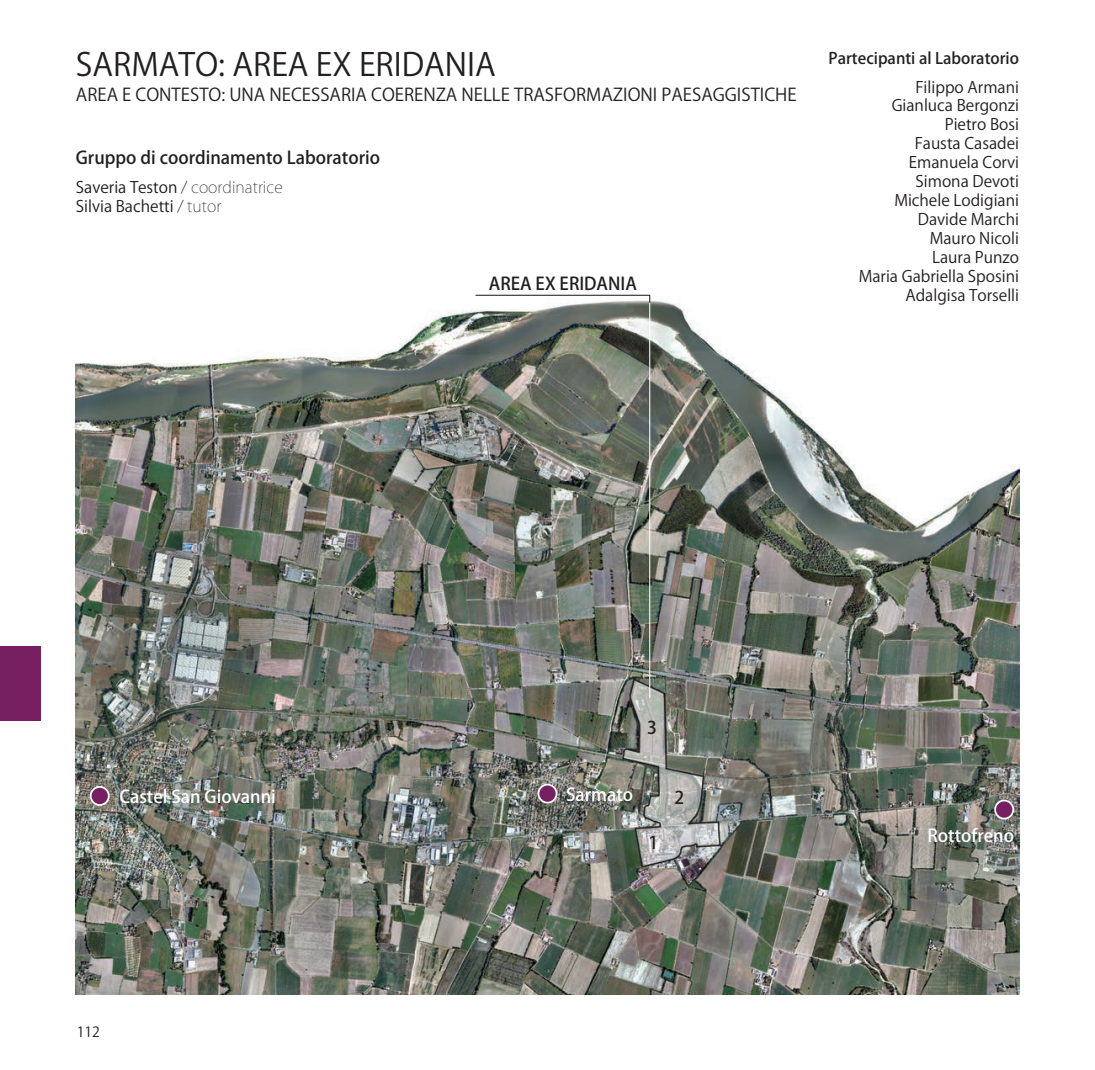
<style>
.page{position:relative;width:1095px;height:1070px;background:#fff}
.page>*{position:absolute;margin:0;border:0;box-sizing:border-box;transform-origin:0 0}
.t1{font:31.5px "Koz Go Pro";color:#231f20}
.t2{font:17.5px "Koz Go Pro";color:#231f20}
.t3{font:500 17.5px "Koz Go Pro";color:#231f20}
.t4{font:500 17.5px "Koz Go Pro";color:#fff}
.t5{font:15.75px/18.9px "Koz Go Pro";color:#231f20;text-align:right}
.t6{font:500 15.75px "Koz Go Pro";color:#231f20}
.t7{font:14px "Koz Go Pro";color:#231f20}
.s1{font-weight:200}
</style>
<div class="page">
<img style="left:76px;top:294px;width:942px;height:700px">
<div style="left:538px;top:784px;width:18px;height:18px;background:#762062;border-radius:50%"></div>
<div style="left:537px;top:783px;width:20px;height:20px;border:2px solid #fff;border-radius:50%"></div>
<div style="left:91px;top:786px;width:18px;height:19px;background:#762062;border-radius:50%"></div>
<div style="left:90px;top:786px;width:20px;height:19px;border:2px solid #fff;border-radius:50%"></div>
<div style="left:994px;top:800px;width:19px;height:18px;background:#762062;border-radius:50%"></div>
<div style="left:994px;top:799px;width:19px;height:20px;border:2px solid #fff;border-radius:50%"></div>
<svg style="left:474px;top:294px;width:176px;height:9px"></svg>
<hr style="left:649px;top:303px;width:1px;height:395px;background:#fff">
<div style="left:0;top:646px;width:41px;height:75px;background:#762062"></div>
<h1 class="t1" style="left:76px;top:44px;width:421px">SARMATO: AREA EX ERIDANIA</h1>
<p class="t6" style="left:828px;top:48px;width:192px">Partecipanti al Laboratorio</p>
<p class="t5" style="left:858px;top:78px;width:162px">Filippo Armani<br>Gianluca Bergonzi<br>Pietro Bosi<br>Fausta Casadei<br>Emanuela Corvi<br>Simona Devoti<br>Michele Lodigiani<br>Davide Marchi<br>Mauro Nicoli<br>Laura Punzo<br>Maria Gabriella Sposini<br>Adalgisa Torselli</p>
<p class="t2" style="left:76px;top:83px;width:722px">AREA E CONTESTO: UNA NECESSARIA COERENZA NELLE TRASFORMAZIONI PAESAGGISTICHE</p>
<p class="t3" style="left:76px;top:147px;width:306px">Gruppo di coordinamento Laboratorio</p>
<p class="t5" style="left:76px;top:178px;width:208px;text-align:left">Saveria Teston <span class="s1">/ coordinatrice<br></span>Silvia Bachetti <span class="s1">/ tutor</span></p>
<p class="t3" style="left:488px;top:272px;width:150px">AREA EX ERIDANIA</p>
<p class="t3" style="left:647px;top:716px;width:11px">3</p>
<p class="t4" style="left:119px;top:785px;width:158px">Castel San Giovanni</p>
<p class="t4" style="left:566px;top:783px;width:69px">Sarmato</p>
<p class="t3" style="left:648px;top:831px;width:11px">1</p>
<p class="t3" style="left:674px;top:786px;width:11px">2</p>
<p class="t7" style="left:77px;top:1023px;width:25px">112</p>
<p class="t4" style="left:927px;top:824px;width:88px">Rottofreno</p>
</div>
